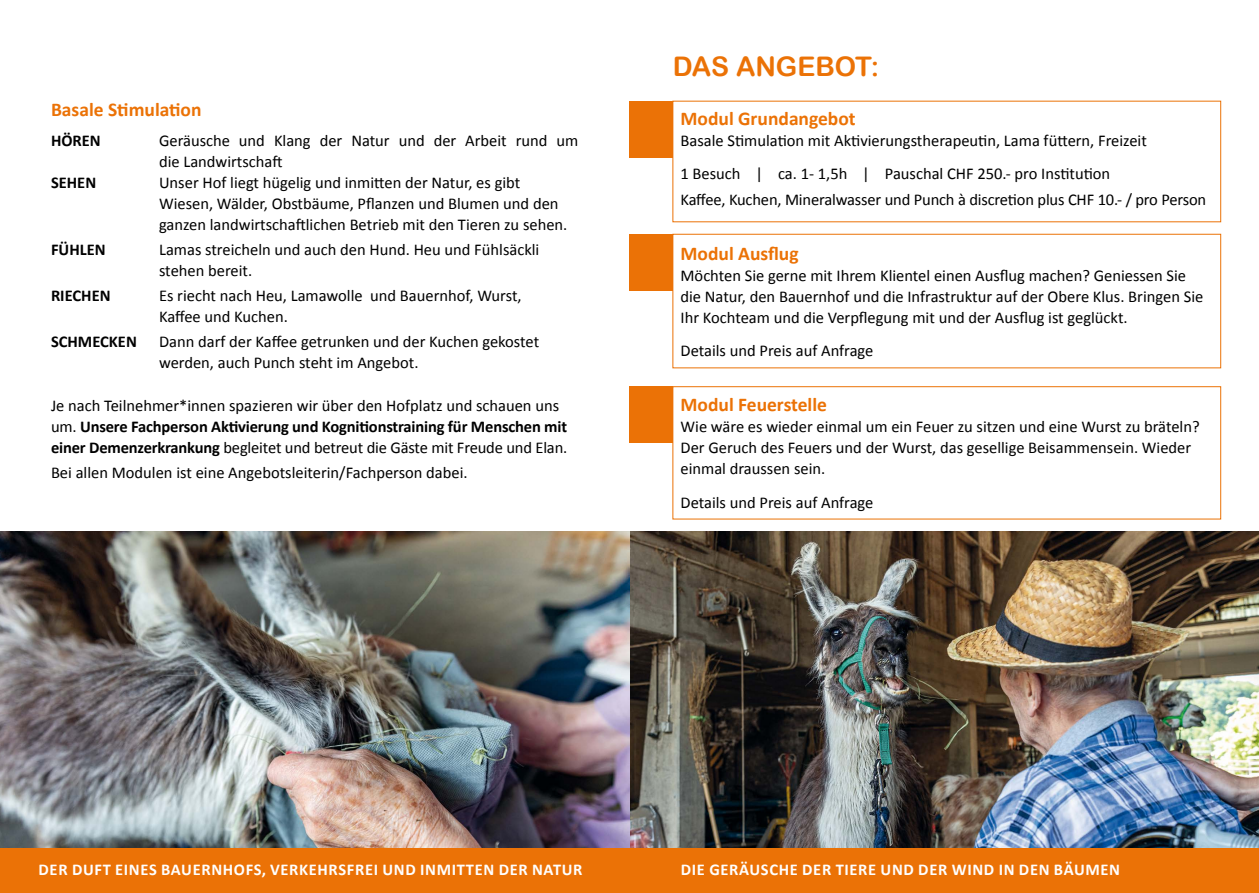
<style>
.page{position:relative;width:1259px;height:893px;background:#fff}
.page>*{position:absolute;margin:0;border:0;box-sizing:border-box;transform-origin:0 0}
.t1{font:27px "Arial Rounded MT Bold";color:#eb7206}
.t2{font:700 19.5px "Calibri";color:#eb7206}
.t3{font:16.5px/21px "Calibri";color:#000}
.t4{font:700 16.5px "Calibri";letter-spacing:.04em;color:#fff}
.t5{font:700 16.5px "Calibri";color:#000}
.s1{font-weight:700}
</style>
<div class="page">
<img style="left:0;top:531px;width:1259px;height:318px">
<div style="left:0;top:849px;width:1259px;height:44px;background:#eb7206"></div>
<div style="left:629px;top:386px;width:43px;height:57px;background:#eb7206"></div>
<div style="left:629px;top:234px;width:43px;height:57px;background:#eb7206"></div>
<div style="left:629px;top:101px;width:44px;height:57px;background:#eb7206"></div>
<div style="left:672px;top:386px;width:549px;height:133px;border:1px solid #eb7206"></div>
<p class="t2" style="left:51px;top:97px;width:152px">Basale Stimulation</p>
<p class="t5" style="left:51px;top:130px;width:51px">HÖREN</p>
<p class="t3" style="left:159px;top:130px;width:421px">Geräusche und Klang der Natur und der Arbeit rund um die Landwirtschaft</p>
<p class="t5" style="left:51px;top:172px;width:47px">SEHEN</p>
<p class="t3" style="left:159px;top:172px;width:410px">Unser Hof liegt hügelig und inmitten der Natur, es gibt<br>Wiesen, Wälder, Obstbäume, Pflanzen und Blumen und den ganzen landwirtschaftlichen Betrieb mit den Tieren zu sehen.</p>
<p class="t5" style="left:51px;top:239px;width:56px">FÜHLEN</p>
<p class="t3" style="left:159px;top:239px;width:382px">Lamas streicheln und auch den Hund. Heu und Fühlsäckli stehen bereit.</p>
<p class="t5" style="left:51px;top:285px;width:61px">RIECHEN</p>
<p class="t3" style="left:159px;top:285px;width:364px">Es riecht nach Heu, Lamawolle und Bauernhof, Wurst,<br>Kaffee und Kuchen.</p>
<p class="t5" style="left:51px;top:331px;width:87px">SCHMECKEN</p>
<p class="t3" style="left:159px;top:331px;width:382px">Dann darf der Kaffee getrunken und der Kuchen gekostet werden, auch Punch steht im Angebot.</p>
<p class="t3" style="left:51px;top:395px;width:518px">Je nach Teilnehmer*innen spazieren wir über den Hofplatz und schauen uns um. <span class="s1">Unsere Fachperson Aktivierung und Kognitionstraining für Menschen mit einer Demenzerkrankung</span> begleitet und betreut die Gäste mit Freude und Elan.</p>
<p class="t3" style="left:51px;top:462px;width:418px">Bei allen Modulen ist eine Angebotsleiterin/Fachperson dabei.</p>
<h1 class="t1" style="left:673px;top:50px;width:208px">DAS ANGEBOT:</h1>
<p class="t2" style="left:680px;top:106px;width:177px">Modul Grundangebot</p>
<p class="t3" style="left:680px;top:123px;width:468px;line-height:33.8px">Basale Stimulation mit Aktivierungstherapeutin, Lama füttern, Freizeit<br>1 Besuch | ca. 1- 1,5h | Pauschal CHF 250.- pro Institution</p>
<p class="t3" style="left:680px;top:189px;width:527px">Kaffee, Kuchen, Mineralwasser und Punch à discretion plus CHF 10.- / pro Person</p>
<p class="t2" style="left:680px;top:241px;width:120px">Modul Ausflug</p>
<p class="t3" style="left:680px;top:265px;width:524px">Möchten Sie gerne mit Ihrem Klientel einen Ausflug machen? Geniessen Sie die Natur, den Bauernhof und die Infrastruktur auf der Obere Klus. Bringen Sie<br>Ihr Kochteam und die Verpflegung mit und der Ausflug ist geglückt.</p>
<p class="t3" style="left:680px;top:341px;width:194px">Details und Preis auf Anfrage</p>
<p class="t2" style="left:680px;top:393px;width:148px">Modul Feuerstelle</p>
<p class="t3" style="left:680px;top:417px;width:520px">Wie wäre es wieder einmal um ein Feuer zu sitzen und eine Wurst zu bräteln?<br>Der Geruch des Feuers und der Wurst, das gesellige Beisammensein. Wieder einmal draussen sein.</p>
<p class="t3" style="left:680px;top:492px;width:194px">Details und Preis auf Anfrage</p>
<p class="t4" style="left:39px;top:859px;width:545px">DER DUFT EINES BAUERNHOFS, VERKEHRSFREI UND INMITTEN DER NATUR</p>
<p class="t4" style="left:681px;top:859px;width:441px">DIE GERÄUSCHE DER TIERE UND DER WIND IN DEN BÄUMEN</p>
</div>
